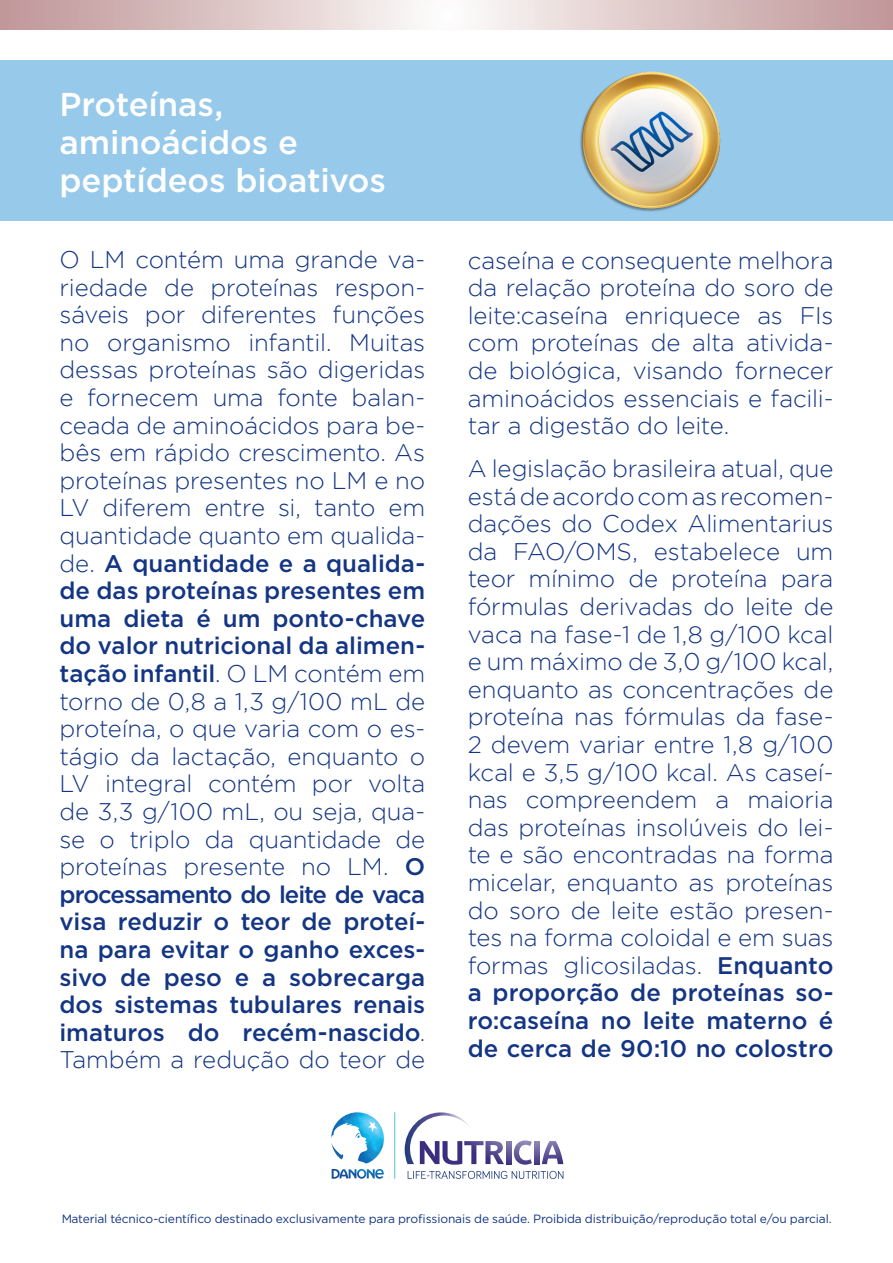
<style>
.page{position:relative;width:893px;height:1263px;background:#fff}
.page>*{position:absolute;margin:0;border:0;box-sizing:border-box;transform-origin:0 0}
.t1{font:500 33px/38px "Gotham";letter-spacing:-.005em;color:#fff}
.t2{font:300 24px/27.6px "Gotham";letter-spacing:-.005em;color:#133583;text-align:justify}
.t3{font:12px "Gotham";letter-spacing:-.01em;color:#133583}
.s1{font-weight:500}
</style>
<div class="page">
<div style="left:0;top:60px;width:893px;height:161px;background:#97c9ea"></div>
<img style="left:580px;top:71px;width:141px;height:141px">
<svg style="left:534px;top:1141px;width:5px;height:23px"></svg>
<svg style="left:542px;top:1141px;width:21px;height:23px"></svg>
<svg style="left:514px;top:1140px;width:18px;height:25px"></svg>
<svg style="left:506px;top:1141px;width:5px;height:23px"></svg>
<svg style="left:408px;top:1171px;width:155px;height:8px"></svg>
<svg style="left:405px;top:1112px;width:99px;height:53px"></svg>
<img style="left:331px;top:1169px;width:53px;height:10px">
<hr style="left:394px;top:1112px;width:1px;height:67px;background:#54c4ce">
<svg style="left:330px;top:1111px;width:56px;height:56px"></svg>
<img style="left:340px;top:1112px;width:17px;height:7px">
<svg style="left:0;top:0;width:893px;height:30px;background:#ddc7c7"></svg>
<h1 class="t1" style="left:60px;top:85px;width:328px">Proteínas, aminoácidos e peptídeos bioativos</h1>
<p class="t2" style="left:60px;top:245px;width:367px">O LM contém uma grande va&shy;riedade de proteínas respon&shy;sáveis por diferentes funções no organismo infantil. Muitas dessas proteínas são digeridas e fornecem uma fonte balan&shy;ceada de aminoácidos para be&shy;bês em rápido crescimento. As proteínas presentes no LM e no LV diferem entre si, tanto em quantidade quanto em qualida&shy;de. <span class="s1">A quantidade e a qualida&shy;de das proteínas presentes em uma dieta é um ponto-chave do valor nutricional da alimen&shy;tação infantil</span>. O LM contém em torno de 0,8 a 1,3 g/100 mL de proteína, o que varia com o es&shy;tágio da lactação, enquanto o LV integral contém por volta de 3,3 g/100 mL, ou seja, qua&shy;se o triplo da quantidade de proteínas presente no LM. <span class="s1">O processamento do leite de vaca visa reduzir o teor de proteí&shy;na para evitar o ganho exces&shy;sivo de peso e a sobrecarga dos sistemas tubulares renais imaturos do recém-nascido</span>.<br>Também a redução do teor de</p>
<p class="t2" style="left:468px;top:246px;width:367px">caseína e consequente melhora da relação proteína do soro de leite:caseína enriquece as FIs com proteínas de alta ativida&shy;de biológica, visando fornecer aminoácidos essenciais e facili&shy;tar a digestão do leite.</p>
<p class="t2" style="left:468px;top:454px;width:367px">A legislação brasileira atual, que está de acordo com as recomen&shy;dações do Codex Alimentarius da FAO/OMS, estabelece um teor mínimo de proteína para fórmulas derivadas do leite de vaca na fase-1 de 1,8 g/100 kcal e um máximo de 3,0 g/100 kcal, enquanto as concentrações de proteína nas fórmulas da fase-2 devem variar entre 1,8 g/100 kcal e 3,5 g/100 kcal. As caseí&shy;nas compreendem a maioria das proteínas insolúveis do lei&shy;te e são encontradas na forma micelar, enquanto as proteínas do soro de leite estão presen&shy;tes na forma coloidal e em suas formas glicosiladas. <span class="s1">Enquanto a proporção de proteínas so&shy;ro:caseína no leite materno é de cerca de 90:10 no colostro</span></p>
<p class="t3" style="left:61px;top:1211px;width:772px">Material técnico-científico destinado exclusivamente para profissionais de saúde. Proibida distribuição/reprodução total e/ou parcial.</p>
</div>
